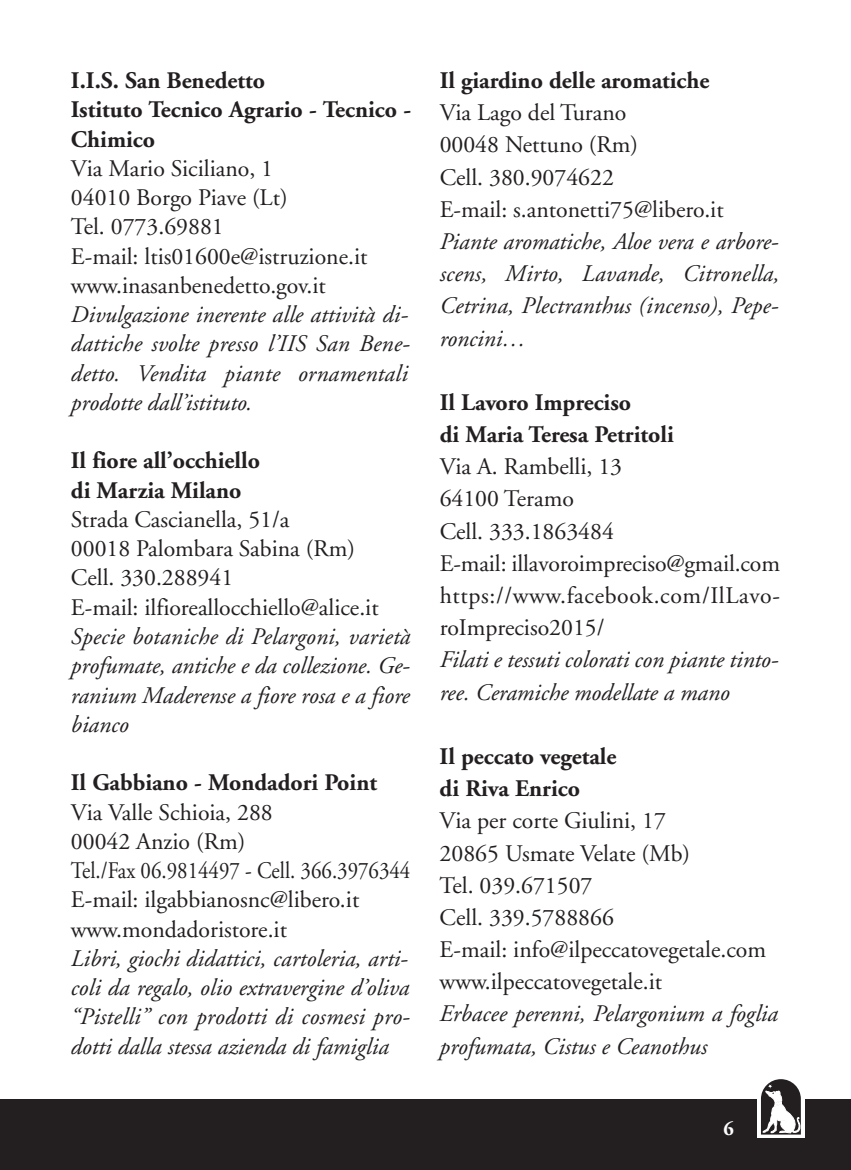
<style>
.page{position:relative;width:851px;height:1170px;background:#fff}
.page>*{position:absolute;margin:0;border:0;box-sizing:border-box;transform-origin:0 0}
.t1{font:23.75px/32.2px "Adobe Garamond";color:#231f20}
.t2{font:italic 23.75px/29.2px "Adobe Garamond";color:#231f20;text-align:justify}
.t3{font:700 23.75px/29.2px "Adobe Garamond";color:#231f20}
.t4{font:700 20px "Adobe Garamond";color:#fff}
</style>
<div class="page">
<div style="left:0;top:1098px;width:850px;height:71px;background:#231f20"></div>
<div style="left:757px;top:1075px;width:47px;height:62px;background:#fff"></div>
<svg style="left:761px;top:1079px;width:40px;height:55px"></svg>
<p class="t3" style="left:71px;top:68px;width:342px">I.I.S. San Benedetto<br>Istituto Tecnico Agrario - Tecnico -<br>Chimico</p>
<p class="t1" style="left:71px;top:156px;width:298px;line-height:29.2px">Via Mario Siciliano, 1<br>04010 Borgo Piave (Lt)<br>Tel. 0773.69881<br>E-mail: ltis01600e@istruzione.it www.inasanbenedetto.gov.it</p>
<p class="t2" style="left:71px;top:302px;width:339px">Divulgazione inerente alle attività di&shy;dattiche svolte presso l’IIS San Bene&shy;detto. Vendita piante ornamentali prodotte dall’istituto.</p>
<p class="t3" style="left:71px;top:448px;width:190px">Il fiore all’occhiello di Marzia Milano</p>
<p class="t1" style="left:71px;top:507px;width:309px;line-height:29.2px">Strada Cascianella, 51/a<br>00018 Palombara Sabina (Rm)<br>Cell. 330.288941<br>E-mail: ilfioreallocchiello@alice.it</p>
<p class="t2" style="left:71px;top:624px;width:341px">Specie botaniche di Pelargoni, varietà profumate, antiche e da collezione. Ge&shy;ranium Maderense a fiore rosa e a fiore bianco</p>
<p class="t3" style="left:71px;top:770px;width:307px">Il Gabbiano - Mondadori Point</p>
<p class="t1" style="left:71px;top:799px;width:341px;line-height:29.2px">Via Valle Schioia, 288<br>00042 Anzio (Rm)<br>Tel./Fax 06.9814497 - Cell. 366.3976344<br>E-mail: ilgabbianosnc@libero.it www.mondadoristore.it</p>
<p class="t2" style="left:71px;top:945px;width:340px;text-align:left">Libri, giochi didattici, cartoleria, arti&shy;coli da regalo, olio extravergine d’oliva “Pistelli” con prodotti di cosmesi pro&shy;dotti dalla stessa azienda di famiglia</p>
<p class="t3" style="left:439px;top:68px;width:271px">Il giardino delle aromatiche</p>
<p class="t1" style="left:439px;top:99px;width:285px">Via Lago del Turano<br>00048 Nettuno (Rm)<br>Cell. 380.9074622<br>E-mail: s.antonetti75@libero.it</p>
<p class="t2" style="left:439px;top:227px;width:341px;line-height:32.2px">Piante aromatiche, Aloe vera e arbore&shy;scens, Mirto, Lavande, Citronella, Cetrina, Plectranthus (incenso), Pepe&shy;roncini…</p>
<p class="t3" style="left:439px;top:388px;width:235px;line-height:32.2px">Il Lavoro Impreciso<br>di Maria Teresa Petritoli</p>
<p class="t1" style="left:439px;top:452px;width:342px">Via A. Rambelli, 13<br>64100 Teramo<br>Cell. 333.1863484<br>E-mail: illavoroimpreciso@gmail.com https://www.facebook.com/IlLavo&shy;roImpreciso2015/</p>
<p class="t2" style="left:439px;top:646px;width:339px;line-height:32.2px">Filati e tessuti colorati con piante tinto&shy;ree. Ceramiche modellate a mano</p>
<p class="t3" style="left:439px;top:742px;width:178px;line-height:32.2px">Il peccato vegetale di Riva Enrico</p>
<p class="t1" style="left:439px;top:806px;width:328px">Via per corte Giulini, 17<br>20865 Usmate Velate (Mb)<br>Tel. 039.671507<br>Cell. 339.5788866<br>E-mail: info@ilpeccatovegetale.com www.ilpeccatovegetale.it</p>
<p class="t2" style="left:439px;top:999px;width:340px;line-height:32.2px">Erbacee perenni, Pelargonium a foglia profumata, Cistus e Ceanothus</p>
<p class="t4" style="left:723px;top:1120px;width:12px">6</p>
</div>
